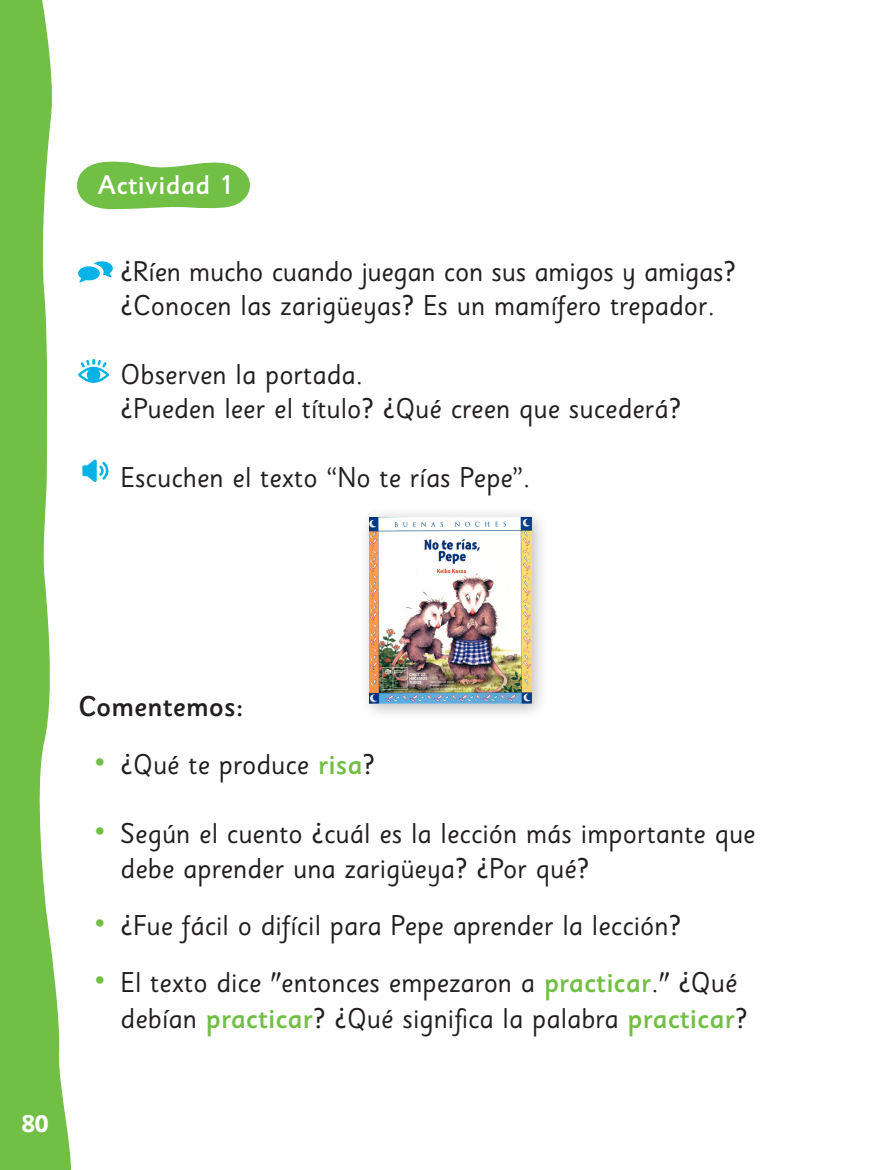
<style>
.page{position:relative;width:893px;height:1170px;background:#fff}
.page>*{position:absolute;margin:0;border:0;box-sizing:border-box;transform-origin:0 0}
.instrucc{font:28.5px/34.2px "Sassoon Sans Std";color:#231f20}
.t1{font:500 28.5px "Sassoon Sans Std";color:#231f20}
.ACTIVIDAD{font:500 27px "Sassoon Sans Std";letter-spacing:.01em;color:#fff}
.t2{font:700 24px "Sassoon Sans Std";color:#fff}
.s1{font-weight:700;font-size:36px;color:#71bf44}
.s2{font-weight:500;color:#71bf44}
</style>
<div class="page">
<svg style="left:0;top:0;width:71px;height:1169px;fill:#71bf44"></svg>
<svg style="left:82px;top:459px;width:26px;height:23px"></svg>
<svg style="left:78px;top:261px;width:35px;height:21px"></svg>
<div style="left:359px;top:506px;width:190px;height:215px;background:#231f20;opacity:.3"></div>
<img style="left:370px;top:517px;width:161px;height:186px">
<svg style="left:78px;top:359px;width:31px;height:24px"></svg>
<div style="left:89px;top:370px;width:10px;height:10px;background:#07b2e7;border-radius:50%"></div>
<svg style="left:77px;top:161px;width:173px;height:49px;background:#88c962"></svg>
<p class="ACTIVIDAD" style="left:98px;top:169px;width:138px">Actividad 1</p>
<p class="instrucc" style="left:121px;top:255px;width:617px">¿Ríen mucho cuando juegan con sus amigos y amigas? ¿Conocen las zarigüeyas? Es un mamífero trepador.</p>
<p class="instrucc" style="left:121px;top:357px;width:244px">Observen la portada.</p>
<p class="instrucc" style="left:121px;top:392px;width:562px">¿Pueden leer el título? ¿Qué creen que sucederá?</p>
<p class="instrucc" style="left:121px;top:460px;width:411px">Escuchen el texto “No te rías Pepe”.</p>
<p class="t2" style="left:22px;top:1109px;width:28px">80</p>
<p class="t1" style="left:78px;top:688px;width:167px">Comentemos:</p>
<p class="instrucc" style="left:95px;top:748px;width:282px"><span class="s1">•</span> ¿Qué te produce <span class="s2">risa</span>?</p>
<p class="instrucc" style="left:121px;top:817px;width:637px;text-indent:-26px"><span class="s1">•</span> Según el cuento ¿cuál es la lección más importante que debe aprender una zarigüeya? ¿Por qué?</p>
<p class="instrucc" style="left:95px;top:908px;width:588px"><span class="s1">•</span> ¿Fue fácil o difícil para Pepe aprender la lección?</p>
<p class="instrucc" style="left:121px;top:964px;width:628px;line-height:36px;text-indent:-26px"><span class="s1">•</span> El texto dice "entonces empezaron a <span class="s2">practicar</span>." ¿Qué debían <span class="s2">practicar</span>? ¿Qué significa la palabra <span class="s2">practicar</span>?</p>
</div>
